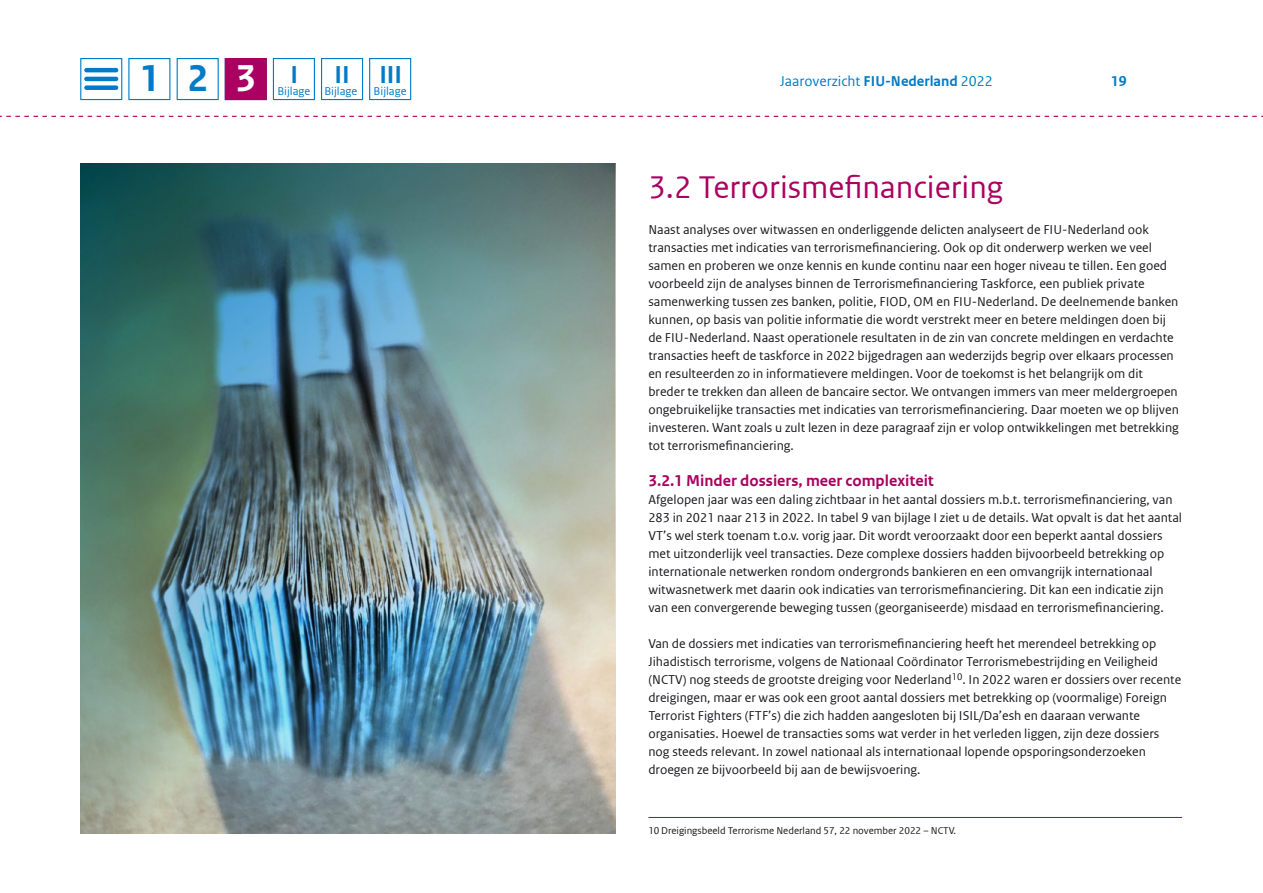
<style>
.page{position:relative;width:1263px;height:893px;background:#fff}
.page>*{position:absolute;margin:0;border:0;box-sizing:border-box;transform-origin:0 0}
.t1{font:700 39.45px "Rijksoverheid Sans Text";color:#007bc7}
.t2{font:700 39.45px "Rijksoverheid Sans Text";color:#fff}
.FIU_Paragraph-1{font:33px "Rijksoverheid Sans Web Text";color:#a90061}
.t3{font:700 25.8px "Rijksoverheid Sans Text";color:#007bc7}
.FIU_Sub-paragraph{font:700 16.5px "Rijksoverheid Sans Web Text";color:#a90061}
.t4{font:15px "Rijksoverheid Sans Web Text";color:#007bc7}
.t5{font:700 15px "Rijksoverheid Sans Web Text";color:#007bc7}
.FIU_Brood{font:13.5px/18px "Rijksoverheid Sans Web Text";color:#1a171c}
.t6{font:12px "Rijksoverheid Sans Web Text";color:#007bc7}
.FIU_voetnoot{font:10.5px "Rijksoverheid Sans Web Text";color:#1a171c}
.s1{font-weight:700}
</style>
<div class="page">
<svg style="left:80px;top:58px;width:42px;height:42px"></svg>
<hr style="left:86px;top:68px;width:30px;height:4px;background:#007bc7">
<hr style="left:86px;top:77px;width:30px;height:4px;background:#007bc7">
<div style="left:86px;top:85px;width:30px;height:5px;background:#007bc7"></div>
<svg style="left:0;top:116px;width:1263px;height:1px"></svg>
<div style="left:128px;top:58px;width:42px;height:42px;background:#fff;border:1px solid #007bc7"></div>
<div style="left:177px;top:58px;width:42px;height:42px;background:#fff;border:1px solid #007bc7"></div>
<div style="left:273px;top:58px;width:42px;height:42px;background:#fff;border:1px solid #007bc7"></div>
<div style="left:321px;top:58px;width:42px;height:42px;background:#fff;border:1px solid #007bc7"></div>
<div style="left:369px;top:58px;width:42px;height:42px;background:#fff;border:1px solid #007bc7"></div>
<div style="left:225px;top:58px;width:42px;height:42px;background:#a90061;border:1px solid #a90061"></div>
<hr style="left:648px;top:817px;width:534px;height:1px;background:#a90061">
<img style="left:80px;top:163px;width:535px;height:670px">
<h1 class="t2" style="left:235px;top:56px;width:22px">3</h1>
<h1 class="t1" style="left:140px;top:56px;width:70px">1 2</h1>
<h3 class="t3" style="left:291px;top:60px;width:9px">I</h3>
<p class="t4" style="left:780px;top:72px;width:214px">Jaaroverzicht <span class="s1">FIU-Nederland</span> 2022</p>
<p class="t5" style="left:1111px;top:72px;width:17px">19</p>
<h3 class="t3" style="left:334px;top:60px;width:17px">II</h3>
<p class="t6" style="left:324px;top:84px;width:34px">Bijlage</p>
<h3 class="t3" style="left:379px;top:60px;width:24px">III</h3>
<p class="t6" style="left:277px;top:84px;width:34px">Bijlage</p>
<p class="t6" style="left:374px;top:84px;width:34px">Bijlage</p>
<p class="FIU_Paragraph-1" style="left:648px;top:168px;width:356px">3.2 Terrorismefinanciering</p>
<p class="FIU_Brood" style="left:648px;top:221px;width:532px">Naast analyses over witwassen en onderliggende delicten analyseert de FIU-Nederland ook transacties met indicaties van terrorismefinanciering. Ook op dit onderwerp werken we veel samen en proberen we onze kennis en kunde continu naar een hoger niveau te tillen. Een goed voorbeeld zijn de analyses binnen de Terrorismefinanciering Taskforce, een publiek private samenwerking tussen zes banken, politie, FIOD, OM en FIU-Nederland. De deelnemende banken kunnen, op basis van politie informatie die wordt verstrekt meer en betere meldingen doen bij de FIU-Nederland. Naast operationele resultaten in de zin van concrete meldingen en verdachte transacties heeft de taskforce in 2022 bijgedragen aan wederzijds begrip over elkaars processen en resulteerden zo in informatievere meldingen. Voor de toekomst is het belangrijk om dit breder te trekken dan alleen de bancaire sector. We ontvangen immers van meer meldergroepen ongebruikelijke transacties met indicaties van terrorismefinanciering. Daar moeten we op blijven investeren. Want zoals u zult lezen in deze paragraaf zijn er volop ontwikkelingen met betrekking tot terrorismefinanciering.</p>
<p class="FIU_Sub-paragraph" style="left:648px;top:471px;width:287px">3.2.1 Minder dossiers, meer complexiteit</p>
<p class="FIU_Brood" style="left:648px;top:491px;width:535px">Afgelopen jaar was een daling zichtbaar in het aantal dossiers m.b.t. terrorismefinanciering, van 283 in 2021 naar 213 in 2022. In tabel 9 van bijlage I ziet u de details. Wat opvalt is dat het aantal VT’s wel sterk toenam t.o.v. vorig jaar. Dit wordt veroorzaakt door een beperkt aantal dossiers met uitzonderlijk veel transacties. Deze complexe dossiers hadden bijvoorbeeld betrekking op internationale netwerken rondom ondergronds bankieren en een omvangrijk internationaal witwasnetwerk met daarin ook indicaties van terrorismefinanciering. Dit kan een indicatie zijn van een convergerende beweging tussen (georganiseerde) misdaad en terrorismefinanciering.</p>
<p class="FIU_Brood" style="left:648px;top:635px;width:534px">Van de dossiers met indicaties van terrorismefinanciering heeft het merendeel betrekking op Jihadistisch terrorisme, volgens de Nationaal Coördinator Terrorismebestrijding en Veiligheid (NCTV) nog steeds de grootste dreiging voor Nederland<sup>10</sup>. In 2022 waren er dossiers over recente dreigingen, maar er was ook een groot aantal dossiers met betrekking op (voormalige) Foreign Terrorist Fighters (FTF’s) die zich hadden aangesloten bij ISIL/Da’esh en daaraan verwante organisaties. Hoewel de transacties soms wat verder in het verleden liggen, zijn deze dossiers nog steeds relevant. In zowel nationaal als internationaal lopende opsporingsonderzoeken droegen ze bijvoorbeeld bij aan de bewijsvoering.</p>
<p class="FIU_voetnoot" style="left:648px;top:825px;width:309px">10Dreigingsbeeld Terrorisme Nederland 57, 22 november 2022 – NCTV.</p>
</div>
